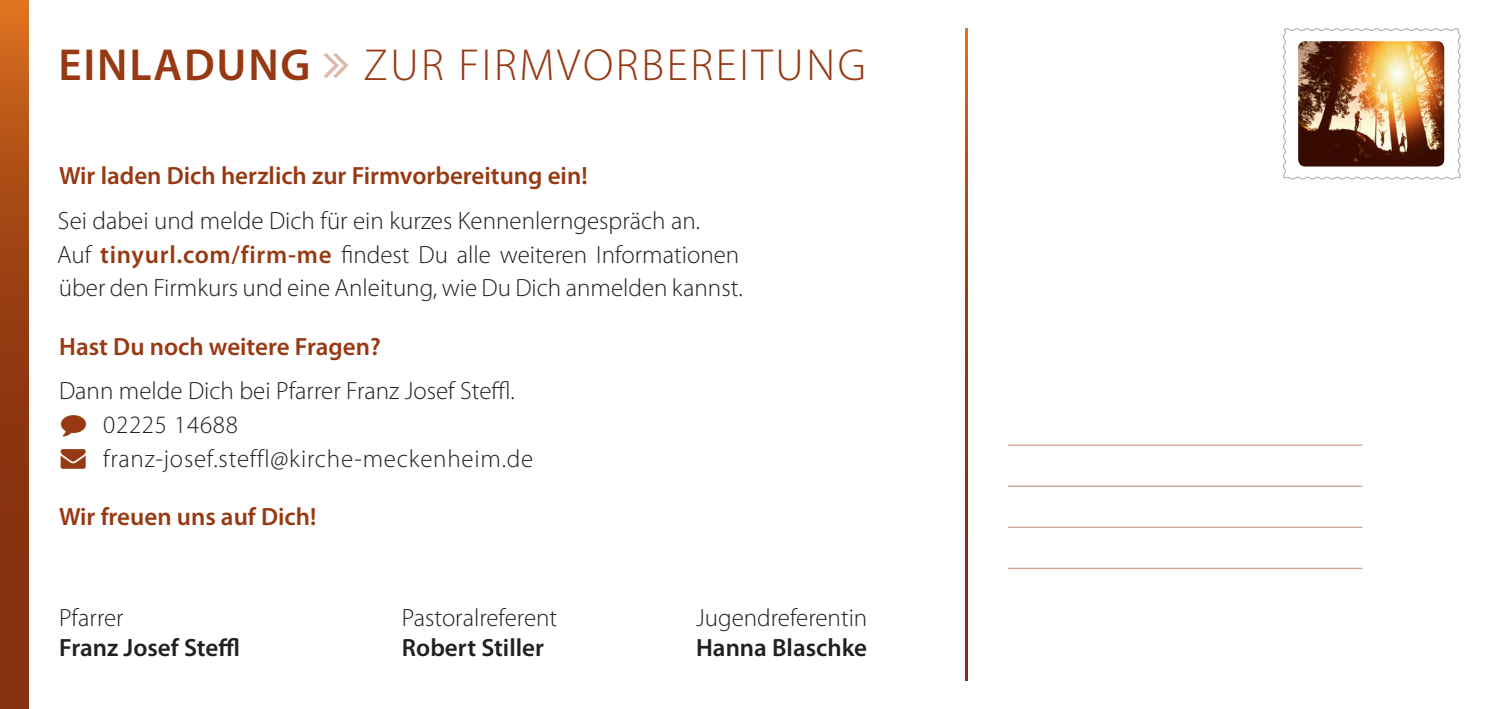
<style>
.page{position:relative;width:1503px;height:709px;background:#fff}
.page>*{position:absolute;margin:0;border:0;box-sizing:border-box;transform-origin:0 0}
.t1{font:300 45px "Myriad Pro";letter-spacing:.06em;color:#973913}
.t2{font:300 25px/33.8px "Myriad Pro";color:#231f20}
.t3{font:600 25px "Myriad Pro";color:#973913}
.t4{font:300 25px "Myriad Pro";letter-spacing:.03em;color:#231f20}
.t5{font:600 25px "Myriad Pro";color:#231f20}
.s1{font-weight:600}
.s2{font-weight:600;color:#973913}
.s3{color:#973913}
</style>
<div class="page">
<svg style="left:0;top:0;width:28px;height:709px"></svg>
<hr style="left:965px;top:28px;width:2px;height:652px;background:#6f200b">
<hr style="left:1008px;top:444px;width:354px;height:2px;background:#d0a693">
<hr style="left:1008px;top:485px;width:354px;height:2px;background:#d0a693">
<hr style="left:1008px;top:526px;width:354px;height:2px;background:#d0a693">
<hr style="left:1008px;top:567px;width:354px;height:2px;background:#d0a693">
<svg style="left:1283px;top:28px;width:178px;height:152px"></svg>
<img style="left:1298px;top:41px;width:146px;height:125px">
<h1 class="t1" style="left:59px;top:38px;width:808px"><span class="s1">EINLADUNG</span> zur Firmvorbereitung</h1>
<p class="t3" style="left:59px;top:160px;width:530px">Wir laden Dich herzlich zur Firmvorbereitung ein!</p>
<p class="t2" style="left:57px;top:203px;width:687px">Sei dabei und melde Dich für ein kurzes Kennenlerngespräch an.<br>Auf <span class="s2">tinyurl.com/firm-me</span> findest Du alle weiteren I nformationen über den Firmkurs und eine Anleitung, wie Du Dich anmelden kannst.</p>
<p class="t3" style="left:59px;top:330px;width:323px">Hast Du noch weitere Fragen?</p>
<p class="t2" style="left:59px;top:374px;width:457px">Dann melde Dich bei Pfarrer Franz Josef Steffl.</p>
<p class="t4" style="left:61px;top:410px;width:178px"><span class="s3">◆</span> 02225 14688</p>
<p class="t4" style="left:61px;top:443px;width:474px"><span class="s3">→</span> franz-josef.steffl@kirche-meckenheim.de</p>
<p class="t3" style="left:59px;top:501px;width:259px">Wir freuen uns auf Dich!</p>
<p class="t2" style="left:59px;top:601px;width:66px">Pfarrer</p>
<p class="t2" style="left:402px;top:601px;width:157px">Pastoralreferent</p>
<p class="t2" style="left:696px;top:601px;width:173px">Jugendreferentin</p>
<p class="t5" style="left:59px;top:632px;width:182px">Franz Josef Steffl</p>
<p class="t5" style="left:402px;top:632px;width:144px">Robert Stiller</p>
<p class="t5" style="left:696px;top:632px;width:172px">Hanna Blaschke</p>
</div>
